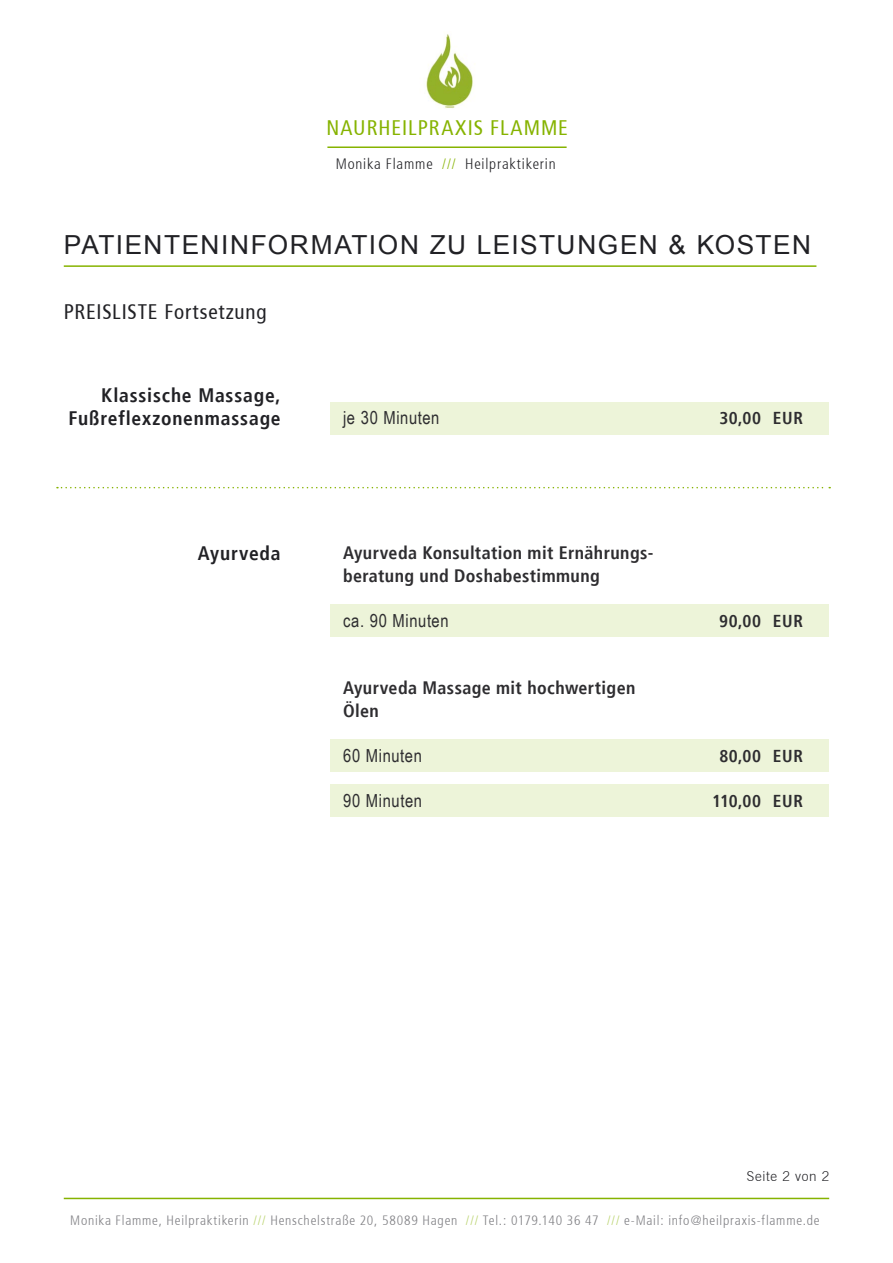
<style>
.page{position:relative;width:893px;height:1263px;background:#fff}
.page>*{position:absolute;margin:0;border:0;box-sizing:border-box;transform-origin:0 0}
.t1{font:26.25px "Arial";letter-spacing:.06em;color:#212125}
.t2{font:condensed 21px "Frutiger";letter-spacing:.04em;color:#212125}
.t3{font:condensed 21px "Frutiger";letter-spacing:.045em;color:#86b300}
.t4{font:700 condensed 19.5px "Frutiger";letter-spacing:.04em;color:#212125}
.t5{font:700 condensed 18px/22.5px "Frutiger";letter-spacing:.02em;color:#2e2d30}
.t6{font:18px "Arial Narrow";letter-spacing:.035em;color:#2e2d30}
.t7{font:700 condensed 17.25px "Frutiger";letter-spacing:.035em;color:#2e2d30}
.t8{font:300 condensed 15px "Frutiger";letter-spacing:.055em;color:#212125}
.t9{font:300 condensed 13.5px "Frutiger";letter-spacing:.06em;color:#7f7f83}
.t10{font:300 13.5px "Trade Gothic";letter-spacing:.045em;color:#212125}
.s1{color:#86b300}
.s2{color:#b6d166}
</style>
<div class="page">
<div style="left:330px;top:403px;width:498px;height:32px;background:#edf4d9"></div>
<div style="left:330px;top:604px;width:498px;height:33px;background:#edf4d9"></div>
<div style="left:330px;top:739px;width:498px;height:33px;background:#edf4d9"></div>
<svg style="left:57px;top:487px;width:773px;height:1px"></svg>
<div style="left:330px;top:784px;width:498px;height:32px;background:#edf4d9"></div>
<hr style="left:327px;top:146px;width:240px;height:2px;background:#86b300">
<hr style="left:64px;top:265px;width:752px;height:2px;background:#86b300">
<hr style="left:64px;top:1198px;width:765px;height:1px;background:#86b300">
<img style="left:426px;top:34px;width:47px;height:74px">
<p class="t3" style="left:327px;top:116px;width:243px">NAURHEILPRAXIS FLAMME</p>
<p class="t8" style="left:336px;top:156px;width:221px">Monika Flamme <span class="s1">///</span> Heilpraktikerin</p>
<p class="t1" style="left:64px;top:227px;width:749px">PATIENTENINFORMATION ZU LEISTUNGEN &amp; KOSTEN</p>
<p class="t2" style="left:64px;top:300px;width:204px">PREISLISTE Fortsetzung</p>
<p class="t4" style="left:101px;top:383px;width:181px">Klassische Massage,</p>
<p class="t4" style="left:68px;top:407px;width:214px">Fußreflexzonenmassage</p>
<p class="t4" style="left:198px;top:542px;width:84px">Ayurveda</p>
<p class="t6" style="left:343px;top:405px;width:98px">je 30 Minuten</p>
<p class="t5" style="left:343px;top:542px;width:312px">Ayurveda Konsultation mit Ernährungs&shy;beratung und Doshabestimmung</p>
<p class="t6" style="left:343px;top:607px;width:107px">ca. 90 Minuten</p>
<p class="t5" style="left:343px;top:677px;width:294px">Ayurveda Massage mit hochwertigen<br>Ölen</p>
<p class="t6" style="left:343px;top:742px;width:80px">60 Minuten</p>
<p class="t6" style="left:343px;top:787px;width:81px">90 Minuten</p>
<p class="t7" style="left:719px;top:408px;width:43px">30,00</p>
<p class="t7" style="left:773px;top:408px;width:32px">EUR</p>
<p class="t7" style="left:719px;top:610px;width:43px">90,00</p>
<p class="t7" style="left:773px;top:610px;width:32px">EUR</p>
<p class="t7" style="left:719px;top:745px;width:43px">80,00</p>
<p class="t7" style="left:712px;top:790px;width:51px">110,00</p>
<p class="t7" style="left:773px;top:745px;width:32px">EUR</p>
<p class="t7" style="left:773px;top:790px;width:32px">EUR</p>
<p class="t10" style="left:747px;top:1168px;width:84px">Seite 2 von 2</p>
<p class="t9" style="left:70px;top:1213px;width:751px">Monika Flamme, Heilpraktikerin <span class="s2">///</span> Henschelstraße 20, 58089 Hagen <span class="s2">///</span> Tel.: 0179.140 36 47 <span class="s2">///</span> e-Mail: info@heilpraxis-flamme.de</p>
</div>
